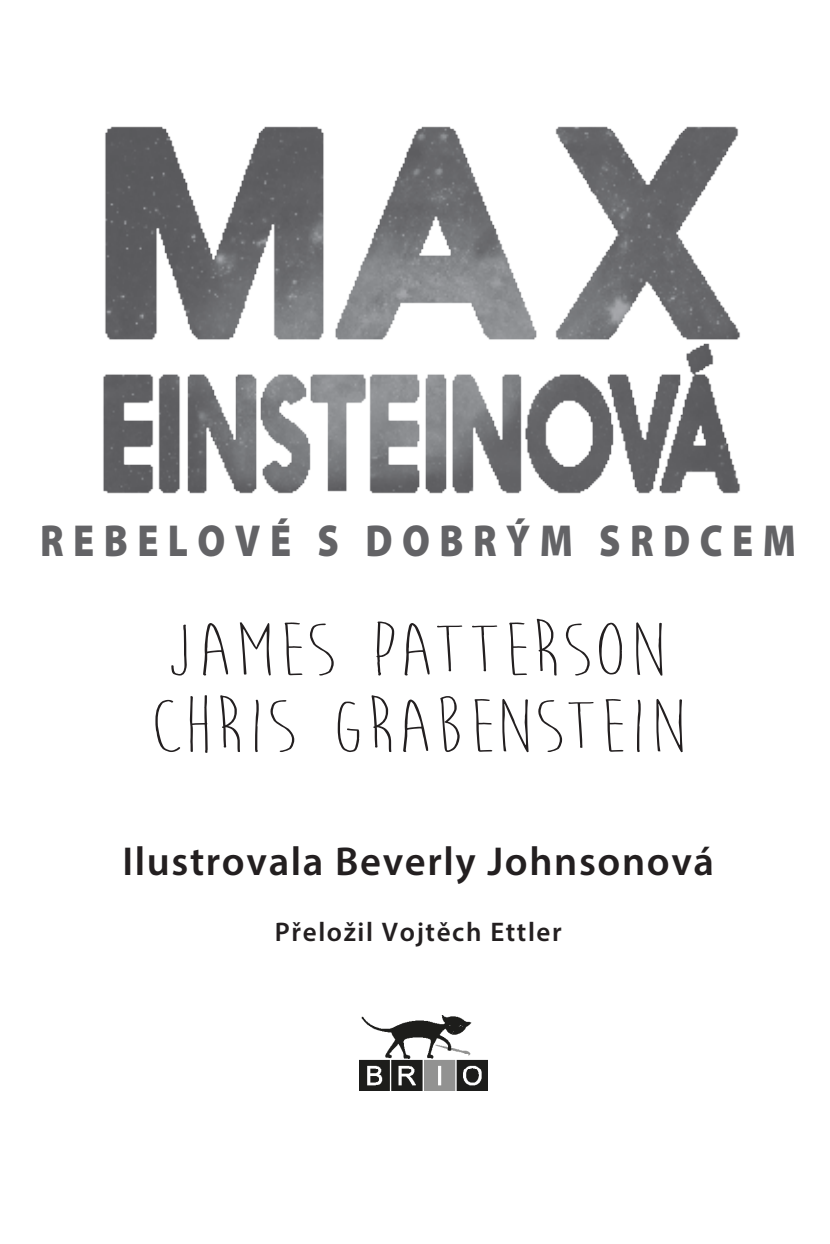
<style>
.page{position:relative;width:830px;height:1244px;background:#fff}
.page>*{position:absolute;margin:0;border:0;box-sizing:border-box;transform-origin:0 0}
.t1{font:78.75px/76.5px "Moon Flower SK";letter-spacing:-.025em;color:#231f20;scale:1.5 1}
.t2{font:900 45px "Myriad Pro";letter-spacing:.245em;color:#636366;scale:.85 1}
.t3{font:600 40.5px "Myriad Pro";letter-spacing:.04em;color:#231f20}
.t4{font:600 27px "Myriad Pro";letter-spacing:.06em;color:#231f20}
</style>
<div class="page">
<img style="left:103px;top:126px;width:637px;height:368px">
<img style="left:359px;top:1016px;width:128px;height:75px">
<p class="t2" style="left:40px;top:515px;width:890px">REBELOVÉ S DOBRÝM SRDCEM</p>
<p class="t1" style="left:148px;top:612px;width:362px">JAMES PATTERSON<br>CHRIS GRABENSTEIN</p>
<p class="t3" style="left:122px;top:835px;width:593px">Ilustrovala Beverly Johnsonová</p>
<p class="t4" style="left:275px;top:915px;width:288px">Přeložil Vojtěch Ettler</p>
</div>
